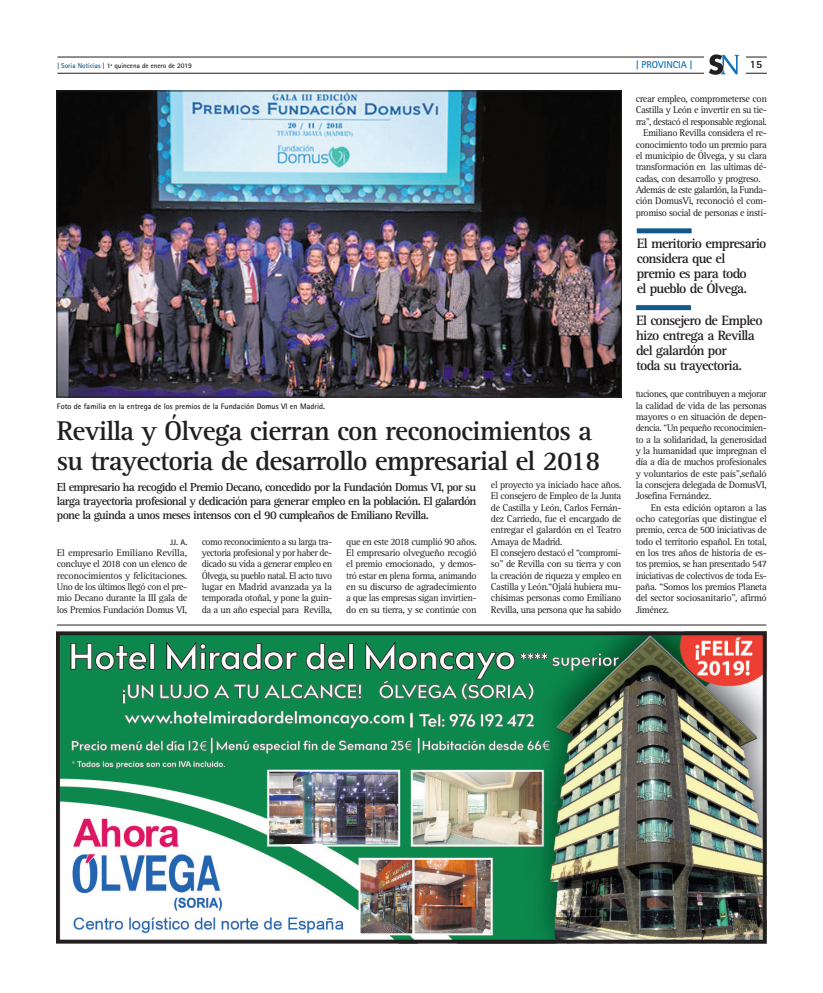
<style>
.page{position:relative;width:823px;height:993px;background:#fff}
.page>*{position:absolute;margin:0;border:0;box-sizing:border-box;transform-origin:0 0}
.t1{font:700 28px/30px "Rotis Serif Std";letter-spacing:-.03em;color:#231f20}
.t2{font:700 14px/15px "Rotis Serif Std";letter-spacing:-.05em;color:#231f20}
.t3{font:700 12px/14px "Rotis Serif Std";letter-spacing:-.055em;color:#231f20;text-align:justify}
.t4{font:800 11px "Rotis Sans Serif Std";color:#231f20}
.t5{font:10px/11.3px "Rotis Serif Std";letter-spacing:-.04em;color:#231f20;text-align:justify}
.t6{font:700 10px "Rotis Sans Serif Std";color:#1074bc}
.t7{font:700 8px "Rotis Sans Serif Std";color:#231f20}
.t8{font:700 7px "Rotis Sans Serif Std";color:#231f20}
.s1{color:#135a8a}
</style>
<div class="page">
<hr style="left:57px;top:624px;width:708px;height:1px;background:#231f20">
<img style="left:59px;top:93px;width:560px;height:302px">
<div style="left:57px;top:91px;width:564px;height:306px;border:1px solid #231f20"></div>
<hr style="left:57px;top:73px;width:709px;height:1px;background:#231f20">
<hr style="left:57px;top:57px;width:709px;height:1px;background:#231f20">
<div style="left:703px;top:54px;width:41px;height:22px;background:#fff"></div>
<svg style="left:708px;top:54px;width:31px;height:21px"></svg>
<img style="left:57px;top:631px;width:709px;height:311px">
<div style="left:636px;top:228px;width:55px;height:5px;background:#135a8a"></div>
<div style="left:635px;top:305px;width:55px;height:5px;background:#135a8a"></div>
<p class="t8" style="left:57px;top:61px;width:136px"><span class="s1">| Soria Noticias |</span> 1ª quincena de enero de 2019</p>
<p class="t6" style="left:635px;top:58px;width:58px">| PROVINCIA |</p>
<p class="t4" style="left:749px;top:57px;width:14px">15</p>
<p class="t5" style="left:635px;top:93px;width:133px">crear empleo, comprometerse con</p>
<p class="t5" style="left:635px;top:105px;width:133px">Castilla y León e invertir en su tie-</p>
<p class="t5" style="left:635px;top:116px;width:133px">rra”, destacó el responsable regional.</p>
<p class="t5" style="left:642px;top:127px;width:125px">Emiliano Revilla considera el re-</p>
<p class="t5" style="left:635px;top:139px;width:132px">conocimiento todo un premio para</p>
<p class="t5" style="left:635px;top:150px;width:133px">el municipio de Ólvega, y su clara</p>
<p class="t5" style="left:635px;top:161px;width:133px">transformación en las ultimas dé-</p>
<p class="t5" style="left:635px;top:173px;width:126px">cadas, con desarrollo y progreso.</p>
<p class="t5" style="left:635px;top:184px;width:133px">Además de este galardón, la Funda-</p>
<p class="t5" style="left:635px;top:195px;width:133px">ción DomusVi, reconoció el com-</p>
<p class="t5" style="left:635px;top:207px;width:133px">promiso social de personas e insti-</p>
<p class="t7" style="left:57px;top:400px;width:269px">Foto de familia en la entrega de los premios de la Fundación Domus VI en Madrid.</p>
<h1 class="t1" style="left:57px;top:415px;width:545px">Revilla y Ólvega cierran con reconocimientos a su trayectoria de desarrollo empresarial el 2018</h1>
<p class="t3" style="left:57px;top:480px;width:421px">El empresario ha recogido el Premio Decano, concedido por la Fundación Domus VI, por su larga trayectoria profesional y dedicación para generar empleo en la población. El galardón pone la guinda a unos meses intensos con el 90 cumpleaños de Emiliano Revilla.</p>
<p class="t7" style="left:170px;top:536px;width:19px">JJ. A.</p>
<p class="t5" style="left:57px;top:547px;width:132px">El empresario Emiliano Revilla, concluye el 2018 con un elenco de reconocimientos y felicitaciones.<br>Uno de los últimos llegó con el pre&shy;mio Decano durante la III gala de los Premios Fundación Domus VI,</p>
<p class="t5" style="left:201px;top:536px;width:132px">como reconocimiento a su larga tra&shy;yectoria profesional y por haber de&shy;dicado su vida a generar empleo en Ólvega, su pueblo natal. El acto tuvo lugar en Madrid avanzada ya la temporada otoñal, y pone la guin&shy;da a un año especial para Revilla,</p>
<p class="t5" style="left:346px;top:536px;width:132px">que en este 2018 cumplió 90 años.<br>El empresario olvegueño recogió el premio emocionado, y demos&shy;tró estar en plena forma, animando en su discurso de agradecimiento a que las empresas sigan invirtien&shy;do en su tierra, y se continúe con</p>
<p class="t5" style="left:490px;top:479px;width:132px;text-align:left">el proyecto ya iniciado hace años.<br>El consejero de Empleo de la Junta de Castilla y León, Carlos Fernán&shy;dez Carriedo, fue el encargado de entregar el galardón en el Teatro<br>Amaya de Madrid.<br>El consejero destacó el “compromi&shy;so” de Revilla con su tierra y con la creación de riqueza y empleo en<br>Castilla y León.“Ojalá hubiera mu&shy;chísimas personas como Emiliano<br>Revilla, una persona que ha sabido</p>
<h2 class="t2" style="left:636px;top:236px;width:131px">El meritorio empresario considera que el premio es para todo<br>el pueblo de Ólvega.</h2>
<h2 class="t2" style="left:635px;top:313px;width:128px">El consejero de Empleo hizo entrega a Revilla del galardón por<br>toda su trayectoria.</h2>
<p class="t5" style="left:635px;top:388px;width:133px">tuciones, que contribuyen a mejorar la calidad de vida de las personas mayores o en situación de depen&shy;dencia. “Un pequeño reconocimien&shy;to a la solidaridad, la generosidad y la humanidad que impregnan el día a día de muchos profesionales y voluntarios de este país”,señaló la consejera delegada de DomusVI, Josefina Fernández.</p>
<p class="t5" style="left:635px;top:502px;width:133px;text-indent:15px">En esta edición optaron a las ocho categorías que distingue el premio, cerca de 500 iniciativas de todo el territorio español. En total, en los tres años de historia de es&shy;tos premios, se han presentado 547 iniciativas de colectivos de toda Es&shy;paña. “Somos los premios Planeta del sector sociosanitario”, afirmó Jiménez.</p>
</div>
